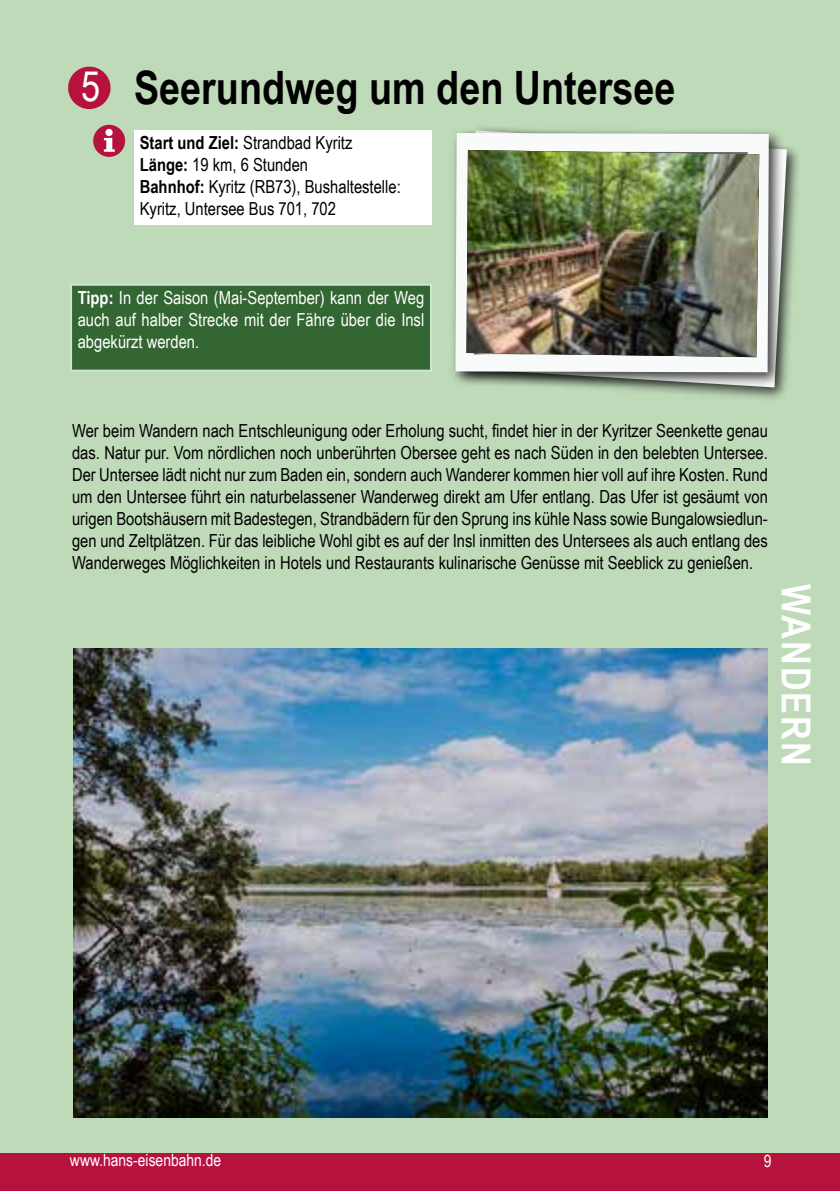
<style>
.page{position:relative;width:840px;height:1191px;background:#fff}
.page>*{position:absolute;margin:0;border:0;box-sizing:border-box;transform-origin:0 0}
.t1{font:700 46px "Arial Narrow";color:#000}
.t2{font:700 40px "Arial Narrow";letter-spacing:.05em;color:#fff}
.t3{font:18px/22px "Arial Narrow";color:#000;text-align:justify}
.t4{font:18px/22px "Arial Narrow";color:#fff;text-align:justify}
.t5{font:17px "Arial Narrow";color:#fff}
.s1{font-weight:400;font-size:41.8px;color:#fff}
.s2{font-weight:700}
</style>
<div class="page">
<div style="left:0;top:1152px;width:839px;height:39px;background:#b5123e"></div>
<div style="left:0;top:0;width:839px;height:1152px;background:#bfdab9"></div>
<div style="left:93px;top:125px;width:32px;height:32px;background:#b5123e;border-radius:50%"></div>
<svg style="left:68px;top:66px;width:51px;height:91px"></svg>
<div style="left:456px;top:124px;width:345px;height:278px;background:#000;opacity:.75"></div>
<div style="left:448px;top:126px;width:335px;height:261px;background:#000;opacity:.75"></div>
<div style="left:455px;top:133px;width:313px;height:239px;background:#f9fafa"></div>
<img style="left:466px;top:150px;width:292px;height:207px">
<div style="left:134px;top:130px;width:298px;height:95px;background:#fff"></div>
<img style="left:74px;top:648px;width:693px;height:469px">
<div style="left:71px;top:285px;width:360px;height:86px;background:#363"></div>
<div style="left:70px;top:284px;width:362px;height:88px;border:2px solid #d1e6cf"></div>
<h1 class="t1" style="left:81px;top:53px;width:595px"><span class="s1">5</span> Seerundweg um den Untersee</h1>
<p class="t3" style="left:140px;top:131px;width:262px;text-align:left"><span class="s2">Start und Ziel:</span> Strandbad Kyritz<br><span class="s2">Länge:</span> 19 km, 6 Stunden<br><span class="s2">Bahnhof:</span> Kyritz (RB73), Bushaltestelle:<br>Kyritz, Untersee Bus 701, 702</p>
<p class="t4" style="left:78px;top:286px;width:348px"><span class="s2">Tipp:</span> In der Saison (Mai-September) kann der Weg auch auf halber Strecke mit der Fähre über die Insl abgekürzt werden.</p>
<p class="t3" style="left:72px;top:418px;width:697px">Wer beim Wandern nach Entschleunigung oder Erholung sucht, findet hier in der Kyritzer Seenkette genau das. Natur pur. Vom nördlichen noch unberührten Obersee geht es nach Süden in den belebten Untersee.<br>Der Untersee lädt nicht nur zum Baden ein, sondern auch Wanderer kommen hier voll auf ihre Kosten. Rund um den Untersee führt ein naturbelassener Wanderweg direkt am Ufer entlang. Das Ufer ist gesäumt von urigen Bootshäusern mit Badestegen, Strandbädern für den Sprung ins kühle Nass sowie Bungalowsiedlun&shy;gen und Zeltplätzen. Für das leibliche Wohl gibt es auf der Insl inmitten des Untersees als auch entlang des Wanderweges Möglichkeiten in Hotels und Restaurants kulinarische Genüsse mit Seeblick zu genießen.</p>
<h2 class="t2" style="left:825px;top:584px;width:183px;rotate:90deg">WANDERN</h2>
<p class="t5" style="left:70px;top:1147px;width:153px">www.hans-eisenbahn.de</p>
<p class="t5" style="left:763px;top:1148px;width:9px">9</p>
</div>
